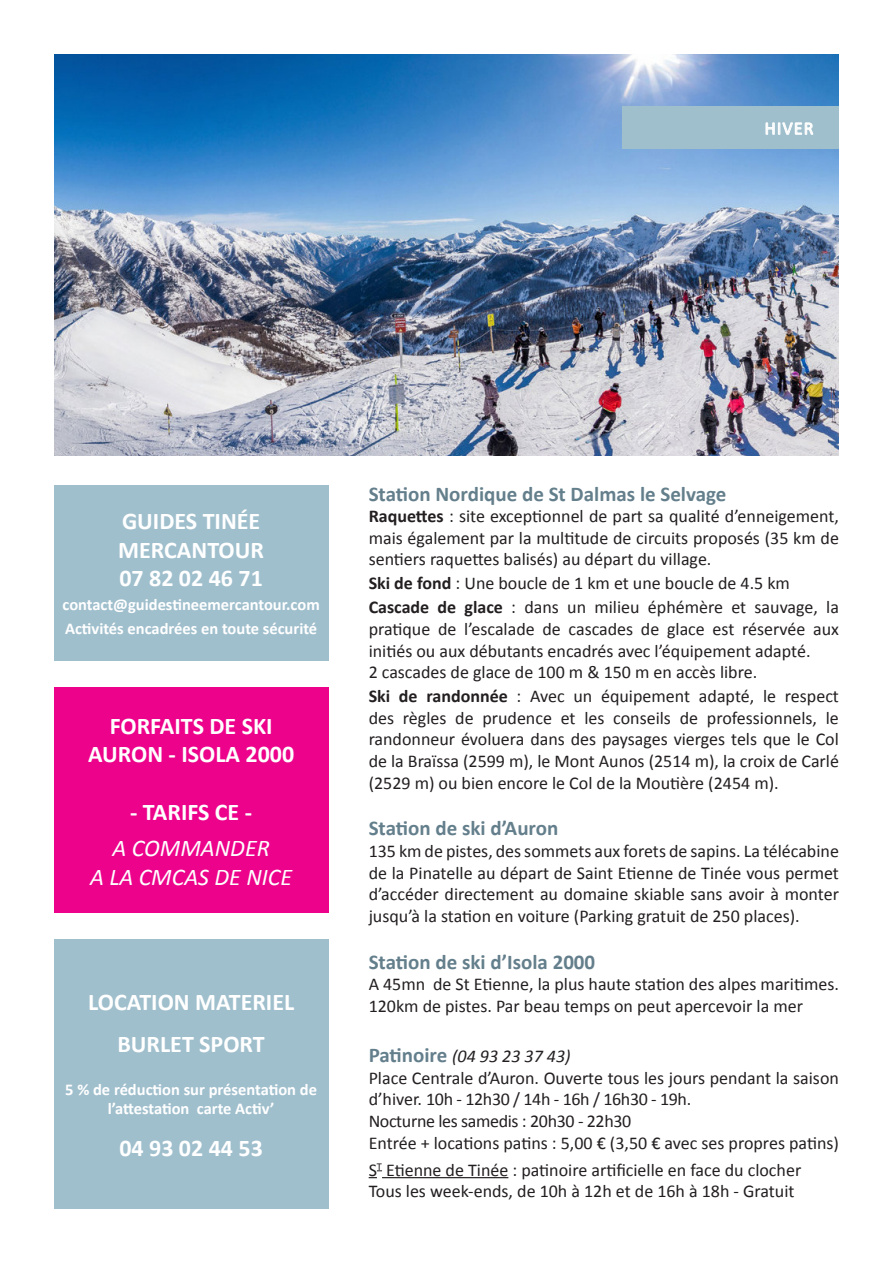
<style>
.page{position:relative;width:893px;height:1263px;background:#fff}
.page>*{position:absolute;margin:0;border:0;box-sizing:border-box;transform-origin:0 0}
.t1{font:700 24px/28.8px "Calibri";color:#fff}
.t2{font:italic 24px "Calibri";color:#fff}
.t3{font:700 21px "Calibri";color:#647f8c}
.t4{font:18px/21.6px "Calibri";color:#231f20;text-align:justify}
.t5{font:18px "Calibri";letter-spacing:-.02em;color:#231f20}
.t6{font:italic 18px "Calibri";color:#231f20}
.t7{font:18px "Calibri";letter-spacing:.06em;color:#fff}
.t8{font:700 16.5px/19.8px "Calibri";color:#fff;text-align:center}
.s1{font-weight:700}
.s2{font-weight:700;font-style:normal;font-size:21px;color:#647f8c}
</style>
<div class="page">
<div style="left:54px;top:485px;width:274px;height:175px;background:#a0bfcd"></div>
<img style="left:54px;top:54px;width:785px;height:401px">
<div style="left:622px;top:106px;width:217px;height:43px;background:#a0bfcd"></div>
<svg style="left:765px;top:122px;width:49px;height:13px"></svg>
<div style="left:54px;top:687px;width:274px;height:226px;background:#ed028c"></div>
<div style="left:54px;top:940px;width:274px;height:269px;background:#a0bfcd"></div>
<hr style="left:382px;top:1177px;width:126px;height:1px;background:#231f20">
<p class="t7" style="left:765px;top:117px;width:50px">HIVER</p>
<p class="t1" style="left:118px;top:506px;width:147px">GUIDES TINÉE<br>MERCANTOUR</p>
<p class="t1" style="left:119px;top:564px;width:145px">07 82 02 46 71</p>
<p class="t8" style="left:63px;top:595px;width:259px">contact@guidestineemercantour.com</p>
<p class="t8" style="left:65px;top:619px;width:254px">Activités encadrées en toute sécurité</p>
<p class="t1" style="left:110px;top:711px;width:164px">FORFAITS DE SKI</p>
<p class="t1" style="left:88px;top:740px;width:208px">AURON - ISOLA 2000</p>
<p class="t1" style="left:130px;top:797px;width:123px">- TARIFS CE -</p>
<p class="t2" style="left:113px;top:831px;width:159px">A COMMANDER</p>
<p class="t2" style="left:90px;top:860px;width:204px">A LA CMCAS DE NICE</p>
<p class="t1" style="left:88px;top:988px;width:208px">LOCATION MATERIEL</p>
<p class="t1" style="left:117px;top:1030px;width:149px">BURLET SPORT</p>
<p class="t8" style="left:65px;top:1079px;width:253px">5 % de réduction sur présentation de l’attestation carte Activ’</p>
<p class="t1" style="left:119px;top:1134px;width:145px">04 93 02 44 53</p>
<p class="t3" style="left:369px;top:480px;width:359px">Station Nordique de St Dalmas le Selvage</p>
<p class="t4" style="left:369px;top:505px;width:472px"><span class="s1">Raquettes</span> : site exceptionnel de part sa qualité d’enneigement, mais également par la multitude de circuits proposés (35 km de sentiers raquettes balisés) au départ du village.</p>
<p class="t4" style="left:369px;top:573px;width:423px"><span class="s1">Ski de fond</span> : Une boucle de 1 km et une boucle de 4.5 km</p>
<p class="t4" style="left:369px;top:597px;width:472px"><span class="s1">Cascade de glace</span> : dans un milieu éphémère et sauvage, la pratique de l’escalade de cascades de glace est réservée aux initiés ou aux débutants encadrés avec l’équipement adapté.</p>
<p class="t4" style="left:369px;top:661px;width:390px">2 cascades de glace de 100 m &amp; 150 m en accès libre.</p>
<p class="t4" style="left:369px;top:685px;width:472px"><span class="s1">Ski de randonnée</span> : Avec un équipement adapté, le respect des règles de prudence et les conseils de professionnels, le randonneur évoluera dans des paysages vierges tels que le Col de la Braïssa (2599 m), le Mont Aunos (2514 m), la croix de Carlé (2529 m) ou bien encore le Col de la Moutière (2454 m).</p>
<p class="t3" style="left:369px;top:815px;width:191px">Station de ski d’Auron</p>
<p class="t4" style="left:369px;top:840px;width:472px">135 km de pistes, des sommets aux forets de sapins. La télécabine de la Pinatelle au départ de Saint Etienne de Tinée vous permet d’accéder directement au domaine skiable sans avoir à monter jusqu’à la station en voiture (Parking gratuit de 250 places).</p>
<p class="t3" style="left:369px;top:948px;width:228px">Station de ski d’Isola 2000</p>
<p class="t4" style="left:369px;top:973px;width:472px">A 45mn de St Etienne, la plus haute station des alpes maritimes.<br>120km de pistes. Par beau temps on peut apercevoir la mer</p>
<p class="t6" style="left:369px;top:1044px;width:203px"><span class="s2">Patinoire</span> (04 93 23 37 43)</p>
<p class="t4" style="left:369px;top:1067px;width:472px">Place Centrale d’Auron. Ouverte tous les jours pendant la saison d’hiver. 10h - 12h30 / 14h - 16h / 16h30 - 19h.</p>
<p class="t5" style="left:369px;top:1110px;width:264px">Nocturne les samedis : 20h30 - 22h30</p>
<p class="t4" style="left:369px;top:1132px;width:472px">Entrée + locations patins : 5,00 € (3,50 € avec ses propres patins)</p>
<p class="t4" style="left:369px;top:1159px;width:434px">S<sup>T</sup> Etienne de Tinée : patinoire artificielle en face du clocher</p>
<p class="t4" style="left:369px;top:1180px;width:427px">Tous les week-ends, de 10h à 12h et de 16h à 18h - Gratuit</p>
</div>
